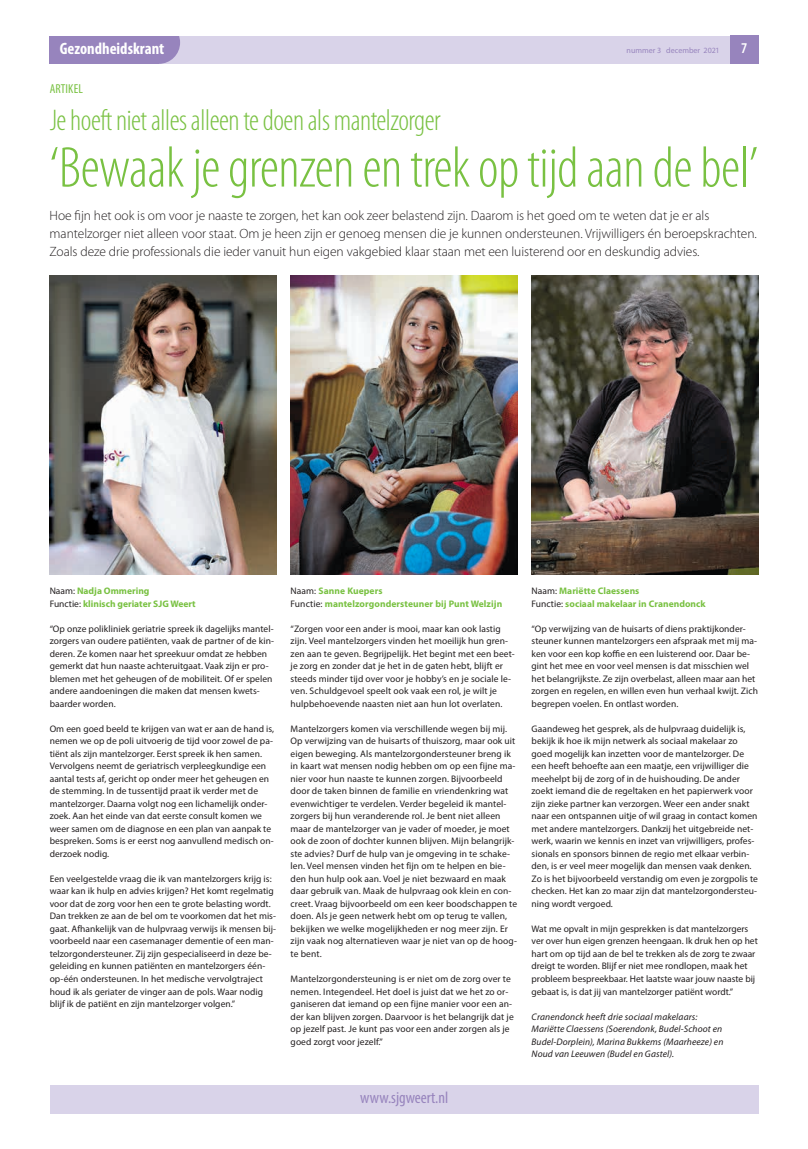
<style>
.page{position:relative;width:808px;height:1149px;background:#fff}
.page>*{position:absolute;margin:0;border:0;box-sizing:border-box;transform-origin:0 0}
.t1{font:300 condensed 58px "Myriad Pro";letter-spacing:-.01em;color:#79c142}
.t2{font:300 condensed 30px "Myriad Pro";letter-spacing:-.015em;color:#79c142}
.t3{font:700 condensed 16.5px "Myriad Pro";color:#fff}
.t4{font:condensed 16.5px "Myriad Pro";color:#9784bd}
.t5{font:600 condensed 15px "Myriad Pro";color:#fff}
.t6{font:300 13.5px/18px "Myriad Pro";letter-spacing:-.005em;color:#231f20}
.t7{font:condensed 13px "Myriad Pro";letter-spacing:.01em;color:#79c142}
.t8{font:9.5px/12.5px "Myriad Pro";letter-spacing:.005em;color:#231f20}
.t9{font:700 9.5px/12.5px "Myriad Pro";letter-spacing:.005em;color:#79c142}
.t10{font:italic 9.5px/12.5px "Myriad Pro";letter-spacing:.01em;color:#231f20}
.t11{font:8px "Myriad Pro";color:#9784bd}
.s1{font-weight:400;color:#231f20}
</style>
<div class="page">
<div style="left:50px;top:35px;width:708px;height:29px;background:#d9d3e9"></div>
<div style="left:138px;top:21px;width:42px;height:43px;background:#9784bd;border-radius:50%"></div>
<div style="left:50px;top:35px;width:109px;height:29px;background:#9784bd"></div>
<div style="left:50px;top:0;width:708px;height:35px;background:#fff"></div>
<div style="left:730px;top:35px;width:28px;height:29px;background:#9784bd"></div>
<img style="left:291px;top:275px;width:226px;height:299px">
<img style="left:50px;top:275px;width:226px;height:299px">
<img style="left:531px;top:275px;width:227px;height:299px">
<div style="left:50px;top:1084px;width:708px;height:29px;background:#d9d3e9"></div>
<h3 class="t3" style="left:60px;top:38px;width:106px">Gezondheidskrant</h3>
<p class="t11" style="left:626px;top:47px;width:95px">nummer 3 december 2021</p>
<h3 class="t5" style="left:741px;top:43px;width:8px">7</h3>
<h3 class="t7" style="left:50px;top:81px;width:35px">ARTIKEL</h3>
<h2 class="t2" style="left:50px;top:108px;width:392px">Je hoeft niet alles alleen te doen als mantelzorger</h2>
<h1 class="t1" style="left:50px;top:145px;width:710px">‘Bewaak je grenzen en trek op tijd aan de bel’</h1>
<p class="t6" style="left:50px;top:208px;width:709px">Hoe fijn het ook is om voor je naaste te zorgen, het kan ook zeer belastend zijn. Daarom is het goed om te weten dat je er als mantelzorger niet alleen voor staat. Om je heen zijn er genoeg mensen die je kunnen ondersteunen. Vrijwilligers én beroepskrachten.<br>Zoals deze drie professionals die ieder vanuit hun eigen vakgebied klaar staan met een luisterend oor en deskundig advies.</p>
<p class="t9" style="left:50px;top:585px;width:148px"><span class="s1">Naam:</span> Nadja Ommering<br><span class="s1">Functie:</span> klinisch geriater SJG Weert</p>
<p class="t8" style="left:50px;top:622px;width:226px">“Op onze polikliniek geriatrie spreek ik dagelijks mantel&shy;zorgers van oudere patiënten, vaak de partner of de kin&shy;deren. Ze komen naar het spreekuur omdat ze hebben gemerkt dat hun naaste achteruitgaat. Vaak zijn er pro&shy;blemen met het geheugen of de mobiliteit. Of er spelen andere aandoeningen die maken dat mensen kwets&shy;baarder worden.</p>
<p class="t8" style="left:50px;top:722px;width:226px">Om een goed beeld te krijgen van wat er aan de hand is, nemen we op de poli uitvoerig de tijd voor zowel de pa&shy;tiënt als zijn mantelzorger. Eerst spreek ik hen samen.<br>Vervolgens neemt de geriatrisch verpleegkundige een aantal tests af, gericht op onder meer het geheugen en de stemming. In de tussentijd praat ik verder met de mantelzorger. Daarna volgt nog een lichamelijk onder&shy;zoek. Aan het einde van dat eerste consult komen we weer samen om de diagnose en een plan van aanpak te bespreken. Soms is er eerst nog aanvullend medisch on&shy;derzoek nodig.</p>
<p class="t8" style="left:50px;top:873px;width:228px">Een veelgestelde vraag die ik van mantelzorgers krijg is: waar kan ik hulp en advies krijgen? Het komt regelmatig voor dat de zorg voor hen een te grote belasting wordt.<br>Dan trekken ze aan de bel om te voorkomen dat het mis&shy;gaat. Afhankelijk van de hulpvraag verwijs ik mensen bij&shy;voorbeeld naar een casemanager dementie of een man&shy;telzorgondersteuner. Zij zijn gespecialiseerd in deze be&shy;geleiding en kunnen patiënten en mantelzorgers één&shy;op-één ondersteunen. In het medische vervolgtraject houd ik als geriater de vinger aan de pols. Waar nodig blijf ik de patiënt en zijn mantelzorger volgen.”</p>
<p class="t9" style="left:291px;top:585px;width:213px"><span class="s1">Naam:</span> Sanne Kuepers<br><span class="s1">Functie:</span> mantelzorgondersteuner bij Punt Welzijn</p>
<p class="t8" style="left:291px;top:622px;width:226px">“Zorgen voor een ander is mooi, maar kan ook lastig zijn. Veel mantelzorgers vinden het moeilijk hun gren&shy;zen aan te geven. Begrijpelijk. Het begint met een beet&shy;je zorg en zonder dat je het in de gaten hebt, blijft er steeds minder tijd over voor je hobby’s en je sociale le&shy;ven. Schuldgevoel speelt ook vaak een rol, je wilt je hulpbehoevende naasten niet aan hun lot overlaten.</p>
<p class="t8" style="left:291px;top:722px;width:228px">Mantelzorgers komen via verschillende wegen bij mij.<br>Op verwijzing van de huisarts of thuiszorg, maar ook uit eigen beweging. Als mantelzorgondersteuner breng ik in kaart wat mensen nodig hebben om op een fijne ma&shy;nier voor hun naaste te kunnen zorgen. Bijvoorbeeld door de taken binnen de familie en vriendenkring wat evenwichtiger te verdelen. Verder begeleid ik mantel&shy;zorgers bij hun veranderende rol. Je bent niet alleen maar de mantelzorger van je vader of moeder, je moet ook de zoon of dochter kunnen blijven. Mijn belangrijk&shy;ste advies? Durf de hulp van je omgeving in te schake&shy;len. Veel mensen vinden het fijn om te helpen en bie&shy;den hun hulp ook aan. Voel je niet bezwaard en maak daar gebruik van. Maak de hulpvraag ook klein en con&shy;creet. Vraag bijvoorbeeld om een keer boodschappen te doen. Als je geen netwerk hebt om op terug te vallen, bekijken we welke mogelijkheden er nog meer zijn. Er zijn vaak nog alternatieven waar je niet van op de hoog&shy;te bent.</p>
<p class="t8" style="left:291px;top:973px;width:225px">Mantelzorgondersteuning is er niet om de zorg over te nemen. Integendeel. Het doel is juist dat we het zo or&shy;ganiseren dat iemand op een fijne manier voor een an&shy;der kan blijven zorgen. Daarvoor is het belangrijk dat je op jezelf past. Je kunt pas voor een ander zorgen als je goed zorgt voor jezelf.”</p>
<h3 class="t4" style="left:360px;top:1087px;width:90px">www.sjgweert.nl</h3>
<p class="t9" style="left:532px;top:585px;width:176px"><span class="s1">Naam:</span> Mariëtte Claessens<br><span class="s1">Functie:</span> sociaal makelaar in Cranendonck</p>
<p class="t8" style="left:532px;top:622px;width:228px">“Op verwijzing van de huisarts of diens praktijkonder&shy;steuner kunnen mantelzorgers een afspraak met mij ma&shy;ken voor een kop koffie en een luisterend oor. Daar be&shy;gint het mee en voor veel mensen is dat misschien wel het belangrijkste. Ze zijn overbelast, alleen maar aan het zorgen en regelen, en willen even hun verhaal kwijt. Zich begrepen voelen. En ontlast worden.</p>
<p class="t8" style="left:532px;top:722px;width:228px">Gaandeweg het gesprek, als de hulpvraag duidelijk is, bekijk ik hoe ik mijn netwerk als sociaal makelaar zo goed mogelijk kan inzetten voor de mantelzorger. De een heeft behoefte aan een maatje, een vrijwilliger die meehelpt bij de zorg of in de huishouding. De ander zoekt iemand die de regeltaken en het papierwerk voor zijn zieke partner kan verzorgen. Weer een ander snakt naar een ontspannen uitje of wil graag in contact komen met andere mantelzorgers. Dankzij het uitgebreide net&shy;werk, waarin we kennis en inzet van vrijwilligers, profes&shy;sionals en sponsors binnen de regio met elkaar verbin&shy;den, is er veel meer mogelijk dan mensen vaak denken.<br>Zo is het bijvoorbeeld verstandig om even je zorgpolis te checken. Het kan zo maar zijn dat mantelzorgondersteu&shy;ning wordt vergoed.</p>
<p class="t8" style="left:532px;top:923px;width:228px">Wat me opvalt in mijn gesprekken is dat mantelzorgers ver over hun eigen grenzen heengaan. Ik druk hen op het hart om op tijd aan de bel te trekken als de zorg te zwaar dreigt te worden. Blijf er niet mee rondlopen, maak het probleem bespreekbaar. Het laatste waar jouw naaste bij gebaat is, is dat jij van mantelzorger patiënt wordt.”</p>
<p class="t10" style="left:532px;top:1009px;width:193px">Cranendonck heeft drie sociaal makelaars:<br>Mariëtte Claessens (Soerendonk, Budel-Schoot en Budel-Dorplein), Marina Bukkems (Maarheeze) en Noud van Leeuwen (Budel en Gastel).</p>
</div>
